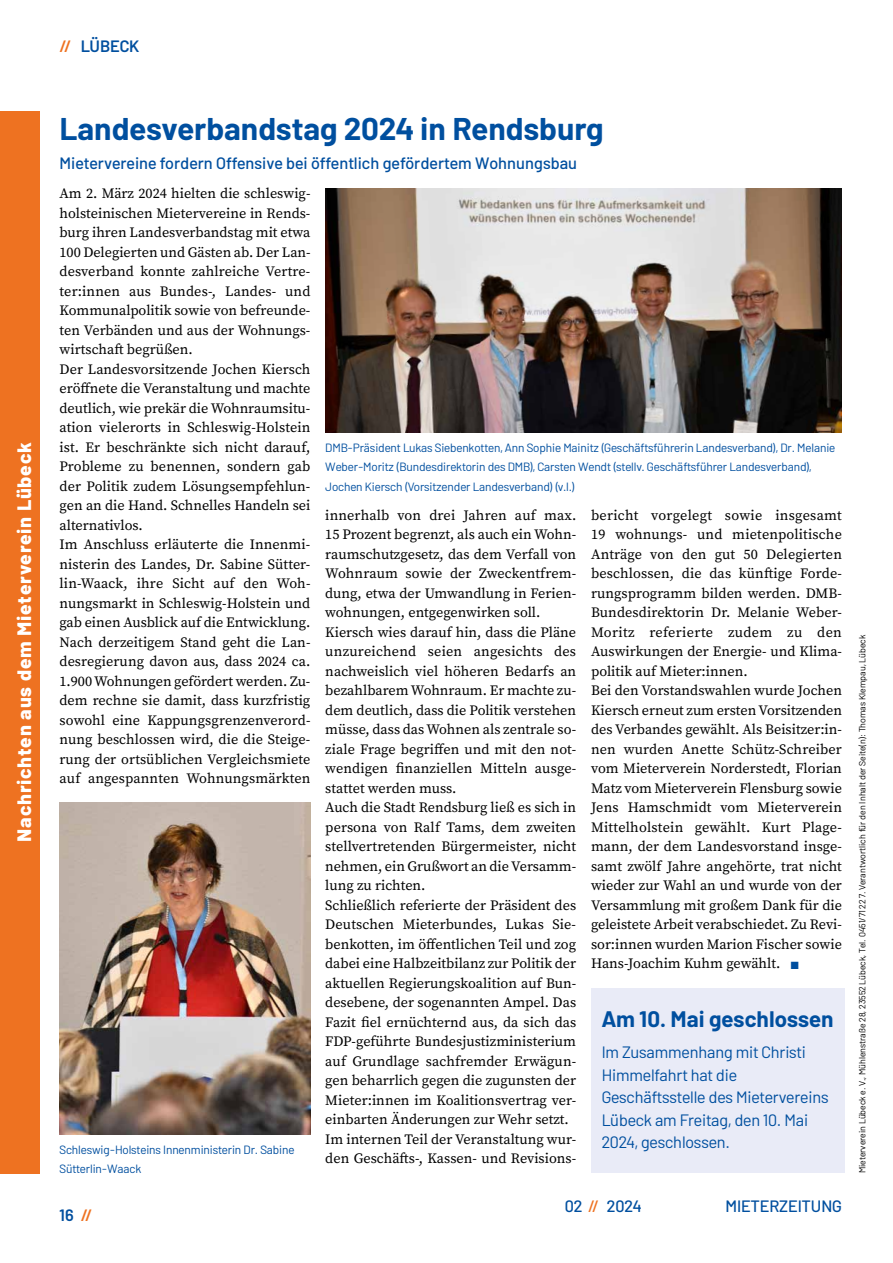
<style>
.page{position:relative;width:893px;height:1263px;background:#fff}
.page>*{position:absolute;margin:0;border:0;box-sizing:border-box;transform-origin:0 0}
.t1{font:700 31.5px "Barlow";color:#004f9f}
.t2{font:700 22.5px "Barlow";color:#004f9f}
.t3{font:800 19.5px "Barlow";letter-spacing:.04em;color:#fff}
.t4{font:16.5px/22.5px "Barlow";letter-spacing:-.01em;color:#004f9f}
.t5{font:500 16.5px "Barlow";color:#004f9f}
.t6{font:600 16.5px "Barlow";color:#004f9f}
.t7{font:14.25px/19.5px "Source Serif Pro";color:#000}
.t8{font:12px/19.5px "Barlow";letter-spacing:-.01em;color:#004f9f}
.t9{font:9px "Barlow";color:#000}
.s1{color:#ee7221}
.s2{color:#004f9f}
</style>
<div class="page">
<div style="left:0;top:111px;width:40px;height:1062px;background:#ee7221"></div>
<div style="left:591px;top:988px;width:253px;height:184px;background:#e9ebf7"></div>
<img style="left:325px;top:189px;width:517px;height:243px">
<img style="left:60px;top:803px;width:250px;height:331px">
<h3 class="t3" style="left:10px;top:841px;width:401px;rotate:-90deg">Nachrichten aus dem Mieterverein Lübeck</h3>
<p class="t6" style="left:60px;top:34px;width:81px"><span class="s1">//</span> LÜBECK</p>
<h1 class="t1" style="left:60px;top:105px;width:546px">Landesverbandstag 2024 in Rendsburg</h1>
<p class="t5" style="left:60px;top:151px;width:519px">Mietervereine fordern Offensive bei öffentlich gefördertem Wohnungsbau</p>
<p class="t7" style="left:60px;top:184px;width:253px">Am 2. März 2024 hielten die schleswig&shy;holsteinischen Mietervereine in Rends&shy;burg ihren Landesverbandstag mit etwa 100 Delegierten und Gästen ab. Der Lan&shy;desverband konnte zahlreiche Vertre&shy;ter:innen aus Bundes-, Landes- und Kommunalpolitik sowie von befreunde&shy;ten Verbänden und aus der Wohnungs&shy;wirtschaft begrüßen.<br>Der Landesvorsitzende Jochen Kiersch eröffnete die Veranstaltung und machte deutlich, wie prekär die Wohnraumsitu&shy;ation vielerorts in Schleswig-Holstein ist. Er beschränkte sich nicht darauf, Probleme zu benennen, sondern gab der Politik zudem Lösungsempfehlun&shy;gen an die Hand. Schnelles Handeln sei alternativlos.<br>Im Anschluss erläuterte die Innenmi&shy;nisterin des Landes, Dr. Sabine Sütter&shy;lin-Waack, ihre Sicht auf den Woh&shy;nungsmarkt in Schleswig-Holstein und gab einen Ausblick auf die Entwicklung.<br>Nach derzeitigem Stand geht die Lan&shy;desregierung davon aus, dass 2024 ca.<br>1.900 Wohnungen gefördert werden. Zu&shy;dem rechne sie damit, dass kurzfristig sowohl eine Kappungsgrenzenverord&shy;nung beschlossen wird, die die Steige&shy;rung der ortsüblichen Vergleichsmiete auf angespannten Wohnungsmärkten</p>
<p class="t8" style="left:325px;top:437px;width:511px">DMB-Präsident Lukas Siebenkotten, Ann Sophie Mainitz (Geschäftsführerin Landesverband), Dr. Melanie<br>Weber-Moritz (Bundesdirektorin des DMB), Carsten Wendt (stellv. Geschäftsführer Landesverband),<br>Jochen Kiersch (Vorsitzender Landesverband) (v.l.)</p>
<p class="t7" style="left:325px;top:505px;width:252px">innerhalb von drei Jahren auf max.<br>15 Prozent begrenzt, als auch ein Wohn&shy;raumschutzgesetz, das dem Verfall von Wohnraum sowie der Zweckentfrem&shy;dung, etwa der Umwandlung in Ferien&shy;wohnungen, entgegenwirken soll.<br>Kiersch wies darauf hin, dass die Pläne unzureichend seien angesichts des nachweislich viel höheren Bedarfs an bezahlbarem Wohnraum. Er machte zu&shy;dem deutlich, dass die Politik verstehen müsse, dass das Wohnen als zentrale so&shy;ziale Frage begriffen und mit den not&shy;wendigen finanziellen Mitteln ausge&shy;stattet werden muss.<br>Auch die Stadt Rendsburg ließ es sich in persona von Ralf Tams, dem zweiten stellvertretenden Bürgermeister, nicht nehmen, ein Grußwort an die Versamm&shy;lung zu richten.<br>Schließlich referierte der Präsident des Deutschen Mieterbundes, Lukas Sie&shy;benkotten, im öffentlichen Teil und zog dabei eine Halbzeitbilanz zur Politik der aktuellen Regierungskoalition auf Bun&shy;desebene, der sogenannten Ampel. Das Fazit fiel ernüchternd aus, da sich das FDP-geführte Bundesjustizministerium auf Grundlage sachfremder Erwägun&shy;gen beharrlich gegen die zugunsten der Mieter:innen im Koalitionsvertrag ver&shy;einbarten Änderungen zur Wehr setzt.<br>Im internen Teil der Veranstaltung wur&shy;den Geschäfts-, Kassen- und Revisions-</p>
<p class="t7" style="left:591px;top:505px;width:252px">bericht vorgelegt sowie insgesamt 19 wohnungs- und mietenpolitische Anträge von den gut 50 Delegierten beschlossen, die das künftige Forde&shy;rungsprogramm bilden werden. DMB-Bundesdirektorin Dr. Melanie Weber-Moritz referierte zudem zu den Auswirkungen der Energie- und Klima&shy;politik auf Mieter:innen.<br>Bei den Vorstandswahlen wurde Jochen Kiersch erneut zum ersten Vorsitzenden des Verbandes gewählt. Als Beisitzer:in&shy;nen wurden Anette Schütz-Schreiber vom Mieterverein Norderstedt, Florian Matz vom Mieterverein Flensburg sowie Jens Hamschmidt vom Mieterverein Mittelholstein gewählt. Kurt Plage&shy;mann, der dem Landesvorstand insge&shy;samt zwölf Jahre angehörte, trat nicht wieder zur Wahl an und wurde von der Versammlung mit großem Dank für die geleistete Arbeit verabschiedet. Zu Revi&shy;sor:innen wurden Marion Fischer sowie Hans-Joachim Kuhm gewählt. <span class="s2">■</span></p>
<h2 class="t2" style="left:602px;top:1002px;width:234px">Am 10. Mai geschlossen</h2>
<p class="t4" style="left:602px;top:1040px;width:228px">Im Zusammenhang mit Christi<br>Himmelfahrt hat die<br>Geschäftsstelle des Mietervereins<br>Lübeck am Freitag, den 10. Mai<br>2024, geschlossen.</p>
<p class="t8" style="left:60px;top:1139px;width:236px">Schleswig-Holsteins Innenministerin Dr. Sabine<br>Sütterlin-Waack</p>
<p class="t6" style="left:60px;top:1203px;width:34px">16 <span class="s1">//</span></p>
<p class="t5" style="left:565px;top:1194px;width:78px">02 <span class="s1">//</span> 2024</p>
<p class="t5" style="left:725px;top:1194px;width:118px">MIETERZEITUNG</p>
<p class="t9" style="left:856px;top:1173px;width:540px;rotate:-90deg">Mieterverein Lübeck e. V., Mühlenstraße 28, 23552 Lübeck, Tel. 0451/71 22 7. Verantwortlich für den Inhalt der Seite(n): Thomas Klempau, Lübeck</p>
</div>
